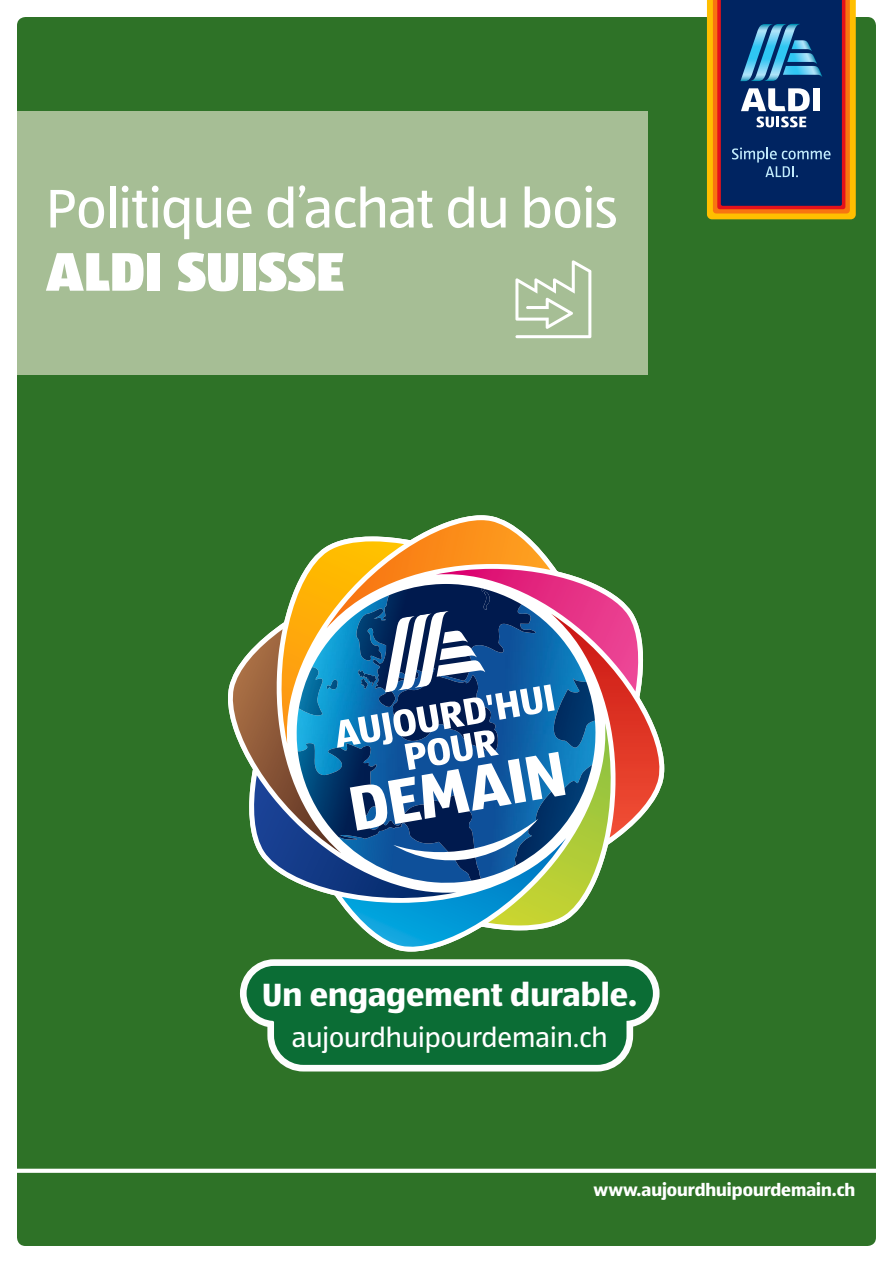
<style>
.page{position:relative;width:893px;height:1263px;background:#fff}
.page>*{position:absolute;margin:0;border:0;box-sizing:border-box;transform-origin:0 0}
.t1{font:56.4px "ALDISUEDOT";letter-spacing:-.01em;color:#fff}
.t2{font:900 56.4px "ALDISUEDOT";letter-spacing:-.005em;color:#fff}
.t3{font:700 33.3px "ALDISUEDOT";color:#fff}
.t4{font:28.05px "ALDISUEDOT";color:#fff}
.t5{font:700 18px "ALDISUEDOT";color:#fff}
</style>
<div class="page">
<div style="left:17px;top:1173px;width:859px;height:73px;background:#2e7227"></div>
<div style="left:17px;top:17px;width:859px;height:1152px;background:#2e7227"></div>
<svg style="left:240px;top:959px;width:419px;height:112px;fill:#0b6d35"></svg>
<svg style="left:226px;top:520px;width:441px;height:434px"></svg>
<svg style="left:707px;top:0;width:149px;height:219px"></svg>
<div style="left:17px;top:111px;width:631px;height:263px;background:#a6be95"></div>
<svg style="left:515px;top:260px;width:76px;height:78px"></svg>
<h1 class="t1" style="left:46px;top:172px;width:573px">Politique d’achat du bois</h1>
<h1 class="t2" style="left:46px;top:232px;width:300px">ALDI SUISSE</h1>
<h2 class="t3" style="left:262px;top:972px;width:376px">Un engagement durable.</h2>
<h3 class="t4" style="left:292px;top:1019px;width:317px">aujourdhuipourdemain.ch</h3>
<p class="t5" style="left:594px;top:1178px;width:263px">www.aujourdhuipourdemain.ch</p>
</div>
